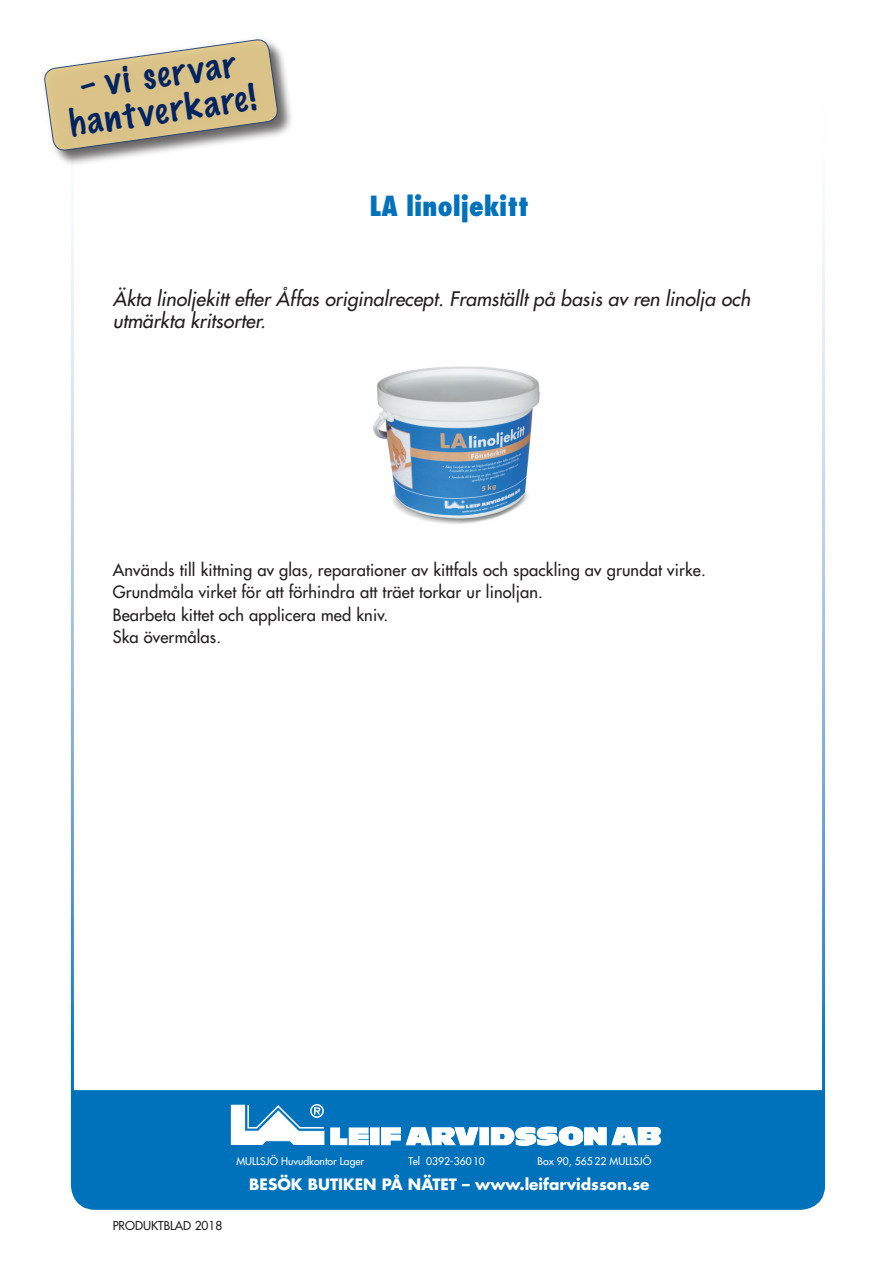
<style>
.page{position:relative;width:893px;height:1263px;background:#fff}
.page>*{position:absolute;margin:0;border:0;box-sizing:border-box;transform-origin:0 0}
.t1{font:100 33.75px/35.7px "Marker Felt";color:#002361;text-align:center}
.t2{font:800 condensed 27px "Futura Std";color:#0072bc}
.t3{font:italic 500 19.5px/22.5px "Futura Std";color:#231f20}
.t4{font:500 16.5px/22.5px "Futura Std";letter-spacing:.01em;color:#231f20}
.t5{font:700 15.3px "Futura Std";color:#fff}
.t6{font:500 12px "Futura Std";color:#231f20}
.t7{font:500 10.35px "Futura Std";color:#fff}
</style>
<div class="page">
<div style="left:72px;top:1090px;width:751px;height:118px;background:#0072bc"></div>
<div style="left:480px;top:1128px;width:8px;height:17px;background:#fff"></div>
<div style="left:371px;top:1128px;width:8px;height:17px;background:#fff"></div>
<svg style="left:381px;top:1127px;width:97px;height:18px"></svg>
<svg style="left:491px;top:1101px;width:170px;height:45px"></svg>
<svg style="left:231px;top:1103px;width:138px;height:42px"></svg>
<div style="left:45px;top:40px;width:249px;height:127px;background:#231f20;opacity:.75"></div>
<svg style="left:44px;top:39px;width:235px;height:115px"></svg>
<img style="left:373px;top:366px;width:167px;height:158px">
<h1 class="t1" style="left:62px;top:70px;width:190px;rotate:-8deg">– vi servar hantverkare!</h1>
<h2 class="t2" style="left:370px;top:189px;width:161px">LA linoljekitt</h2>
<p class="t3" style="left:113px;top:288px;width:639px">Äkta linoljekitt efter Åffas originalrecept. Framställt på basis av ren linolja och utmärkta kritsorter.</p>
<p class="t4" style="left:113px;top:558px;width:595px">Används till kittning av glas, reparationer av kittfals och spackling av grundat virke.<br>Grundmåla virket för att förhindra att träet torkar ur linoljan.<br>Bearbeta kittet och applicera med kniv.<br>Ska övermålas.</p>
<p class="t6" style="left:113px;top:1218px;width:111px">PRODUKTBLAD 2018</p>
<p class="t7" style="left:236px;top:1154px;width:129px">MULLSJÖ Huvudkontor Lager</p>
<p class="t7" style="left:408px;top:1154px;width:78px">Tel 0392-36010</p>
<p class="t7" style="left:538px;top:1154px;width:115px">Box 90, 565 22 MULLSJÖ</p>
<p class="t5" style="left:249px;top:1174px;width:402px">BESÖK BUTIKEN PÅ NÄTET – www.leifarvidsson.se</p>
</div>
